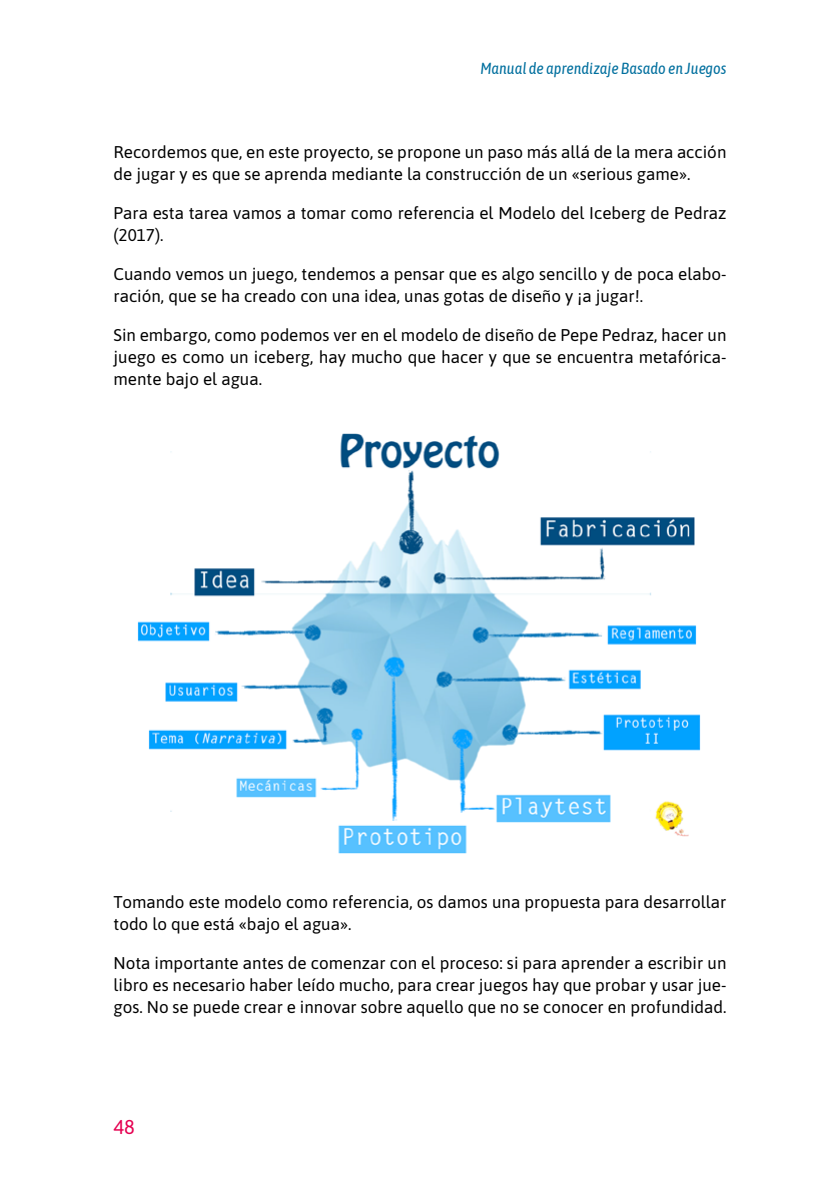
<style>
.page{position:relative;width:840px;height:1191px;background:#fff}
.page>*{position:absolute;margin:0;border:0;box-sizing:border-box;transform-origin:0 0}
.t1{font:20px "Asap";color:#e50051}
.t2{font:17px/22px "Asap";color:#000}
.t3{font:italic 16px "Asap Condensed";color:#006f9e}
</style>
<div class="page">
<img style="left:137px;top:433px;width:564px;height:421px">
<p class="t3" style="left:480px;top:57px;width:247px">Manual de aprendizaje Basado en Juegos</p>
<p class="t2" style="left:113px;top:140px;width:614px">Recordemos que, en este proyecto, se propone un paso más allá de la mera acción de jugar y es que se aprenda mediante la construcción de un «serious game».</p>
<p class="t2" style="left:113px;top:201px;width:614px">Para esta tarea vamos a tomar como referencia el Modelo del Iceberg de Pedraz (2017).</p>
<p class="t2" style="left:113px;top:262px;width:614px">Cuando vemos un juego, tendemos a pensar que es algo sencillo y de poca elabo&shy;ración, que se ha creado con una idea, unas gotas de diseño y ¡a jugar!.</p>
<p class="t2" style="left:113px;top:323px;width:614px;text-align:justify">Sin embargo, como podemos ver en el modelo de diseño de Pepe Pedraz, hacer un juego es como un iceberg, hay mucho que hacer y que se encuentra metafórica&shy;mente bajo el agua.</p>
<p class="t2" style="left:113px;top:890px;width:614px">Tomando este modelo como referencia, os damos una propuesta para desarrollar todo lo que está «bajo el agua».</p>
<p class="t2" style="left:113px;top:951px;width:614px;text-align:justify">Nota importante antes de comenzar con el proceso: si para aprender a escribir un libro es necesario haber leído mucho, para crear juegos hay que probar y usar jue&shy;gos. No se puede crear e innovar sobre aquello que no se conocer en profundidad.</p>
<p class="t1" style="left:113px;top:1113px;width:23px">48</p>
</div>
